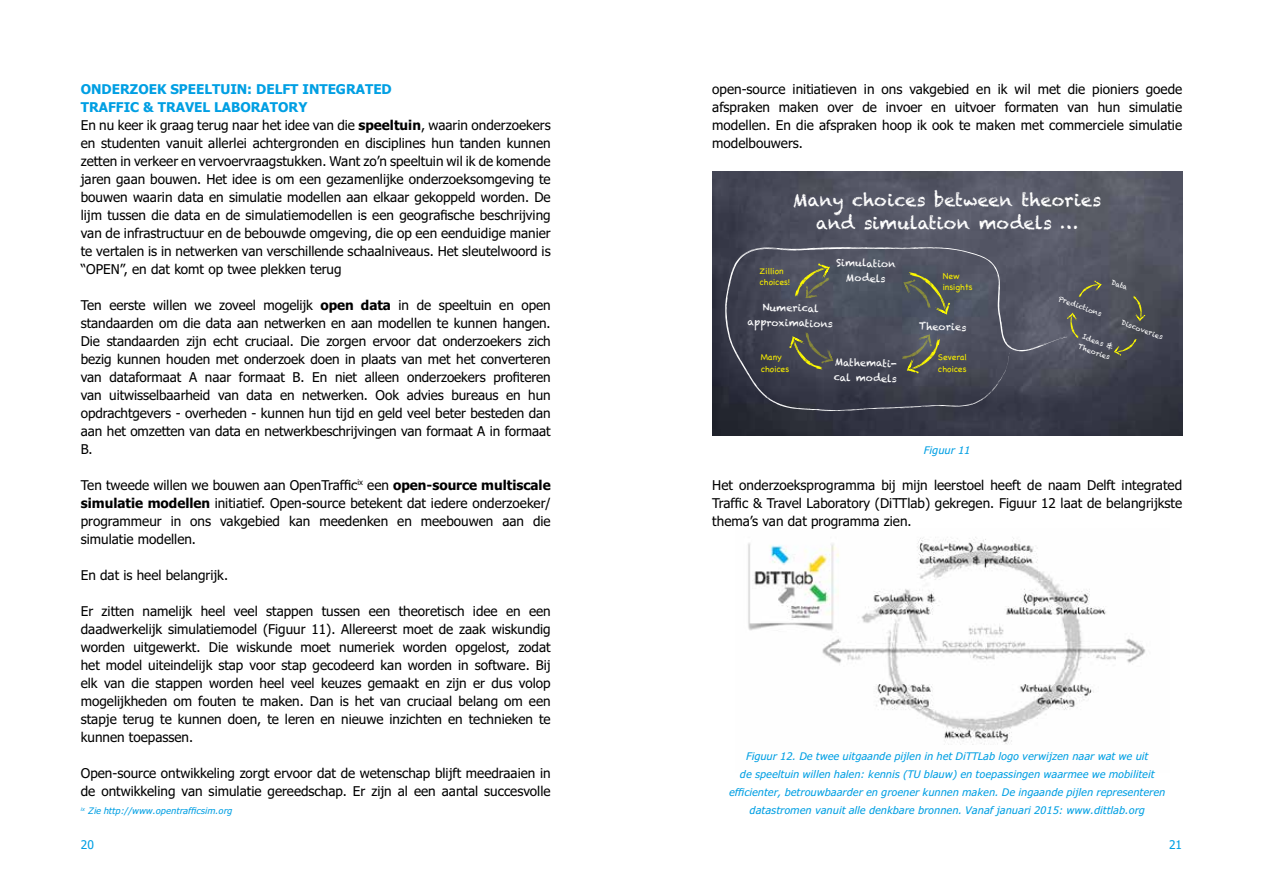
<style>
.page{position:relative;width:1263px;height:893px;background:#fff}
.page>*{position:absolute;margin:0;border:0;box-sizing:border-box;transform-origin:0 0}
.t1{font:17.55px/22.8px "Chalkduster";color:#fff;text-align:center}
.t2{font:13.5px/18px "Tu Tahoma";color:#000;text-align:justify}
.t3{font:12px "Tu Tahoma";color:#009fe3}
.t4{font:italic 10.5px/18px "Tu Tahoma";color:#009fe3;text-align:center}
.t5{font:9.9px/15px "Chalkduster";color:#fff;text-align:center}
.t6{font:italic 9px "Tu Tahoma";color:#009fe3}
.t7{font:8.85px/11.4px "Chalkboard";color:#f6ec00}
.t8{font:6.9px/10.6px "Chalkduster";color:#fff}
.s1{font-weight:700;color:#009fe3}
.s2{font-weight:700}
</style>
<div class="page">
<img style="left:748px;top:537px;width:398px;height:208px">
<img style="left:712px;top:171px;width:470px;height:265px">
<svg style="left:1132px;top:296px;width:13px;height:25px"></svg>
<svg style="left:1079px;top:280px;width:23px;height:18px"></svg>
<svg style="left:1114px;top:338px;width:22px;height:18px"></svg>
<svg style="left:1068px;top:313px;width:11px;height:25px"></svg>
<svg style="left:725px;top:247px;width:343px;height:164px;background:#4a4d5b"></svg>
<svg style="left:795px;top:263px;width:35px;height:35px"></svg>
<svg style="left:789px;top:332px;width:44px;height:38px;background:#56574d"></svg>
<svg style="left:901px;top:334px;width:39px;height:39px;background:#616357"></svg>
<svg style="left:903px;top:272px;width:47px;height:43px;background:#596056"></svg>
<p class="t2" style="left:81px;top:79px;width:471px;text-align:left"><span class="s1">ONDERZOEK SPEELTUIN: DELFT INTEGRATED<br>TRAFFIC &amp; TRAVEL LABORATORY<br></span>En nu keer ik graag terug naar het idee van die <span class="s2">speeltuin</span>, waarin onderzoekers en studenten vanuit allerlei achtergronden en disciplines hun tanden kunnen zetten in verkeer en vervoervraagstukken. Want zo’n speeltuin wil ik de komende jaren gaan bouwen. Het idee is om een gezamenlijke onderzoeksomgeving te bouwen waarin data en simulatie modellen aan elkaar gekoppeld worden. De lijm tussen die data en de simulatiemodellen is een geografische beschrijving van de infrastructuur en de bebouwde omgeving, die op een eenduidige manier te vertalen is in netwerken van verschillende schaalniveaus. Het sleutelwoord is “OPEN”, en dat komt op twee plekken terug</p>
<p class="t2" style="left:81px;top:295px;width:471px">Ten eerste willen we zoveel mogelijk <span class="s2">open data</span> in de speeltuin en open standaarden om die data aan netwerken en aan modellen te kunnen hangen.<br>Die standaarden zijn echt cruciaal. Die zorgen ervoor dat onderzoekers zich bezig kunnen houden met onderzoek doen in plaats van met het converteren van dataformaat A naar formaat B. En niet alleen onderzoekers profiteren van uitwisselbaarheid van data en netwerken. Ook advies bureaus en hun opdrachtgevers - overheden - kunnen hun tijd en geld veel beter besteden dan aan het omzetten van data en netwerkbeschrijvingen van formaat A in formaat B.</p>
<p class="t2" style="left:81px;top:475px;width:471px">Ten tweede willen we bouwen aan OpenTraffic<sup>ix</sup> een <span class="s2">open-source multiscale simulatie modellen</span> initiatief. Open-source betekent dat iedere onderzoeker/ programmeur in ons vakgebied kan meedenken en meebouwen aan die simulatie modellen.</p>
<p class="t2" style="left:81px;top:565px;width:149px">En dat is heel belangrijk.</p>
<p class="t2" style="left:81px;top:601px;width:471px">Er zitten namelijk heel veel stappen tussen een theoretisch idee en een daadwerkelijk simulatiemodel (Figuur 11). Allereerst moet de zaak wiskundig worden uitgewerkt. Die wiskunde moet numeriek worden opgelost, zodat het model uiteindelijk stap voor stap gecodeerd kan worden in software. Bij elk van die stappen worden heel veel keuzes gemaakt en zijn er dus volop mogelijkheden om fouten te maken. Dan is het van cruciaal belang om een stapje terug te kunnen doen, te leren en nieuwe inzichten en technieken te kunnen toepassen.</p>
<p class="t2" style="left:81px;top:763px;width:471px">Open-source ontwikkeling zorgt ervoor dat de wetenschap blijft meedraaien in de ontwikkeling van simulatie gereedschap. Er zijn al een aantal succesvolle</p>
<p class="t6" style="left:81px;top:805px;width:153px"><sup>ix</sup> Zie http://www.opentrafficsim.org</p>
<p class="t2" style="left:712px;top:79px;width:471px">open-source initiatieven in ons vakgebied en ik wil met die pioniers goede afspraken maken over de invoer en uitvoer formaten van hun simulatie modellen. En die afspraken hoop ik ook te maken met commerciele simulatie modelbouwers.</p>
<p class="t1" style="left:793px;top:189px;width:310px">Many choices between theories and simulation models …</p>
<p class="t5" style="left:837px;top:255px;width:61px;rotate:2deg">Simulation<br>Models</p>
<p class="t7" style="left:759px;top:265px;width:32px">Zillion choices!</p>
<p class="t7" style="left:943px;top:270px;width:31px">New insights</p>
<p class="t5" style="left:748px;top:299px;width:87px;rotate:2deg">Numerical approximations</p>
<p class="t7" style="left:761px;top:351px;width:30px">Many choices</p>
<p class="t5" style="left:835px;top:354px;width:65px;text-align:left;rotate:2deg">Mathemati&shy;cal models</p>
<p class="t5" style="left:919px;top:318px;width:49px;rotate:2deg">Theories</p>
<p class="t7" style="left:938px;top:351px;width:31px">Several choices</p>
<p class="t8" style="left:1113px;top:277px;width:19px;rotate:20deg">Data</p>
<p class="t8" style="left:1123px;top:317px;width:45px;rotate:20deg">Discoveries</p>
<p class="t8" style="left:1060px;top:293px;width:47px;rotate:20deg">Predictions</p>
<p class="t8" style="left:1084px;top:331px;width:35px;rotate:20deg">Ideas &amp;<br>Theories</p>
<p class="t4" style="left:924px;top:440px;width:48px">Figuur 11</p>
<p class="t2" style="left:712px;top:475px;width:471px">Het onderzoeksprogramma bij mijn leerstoel heeft de naam Delft integrated Traffic &amp; Travel Laboratory (DiTTlab) gekregen. Figuur 12 laat de belangrijkste thema’s van dat programma zien.</p>
<p class="t4" style="left:729px;top:746px;width:438px">Figuur 12. De twee uitgaande pijlen in het DiTTLab logo verwijzen naar wat we uit<br>de speeltuin willen halen: kennis (TU blauw) en toepassingen waarmee we mobiliteit efficienter, betrouwbaarder en groener kunnen maken. De ingaande pijlen representeren datastromen vanuit alle denkbare bronnen. Vanaf januari 2015: www.dittlab.org</p>
<p class="t3" style="left:81px;top:837px;width:15px">20</p>
<p class="t3" style="left:1169px;top:837px;width:15px">21</p>
</div>
